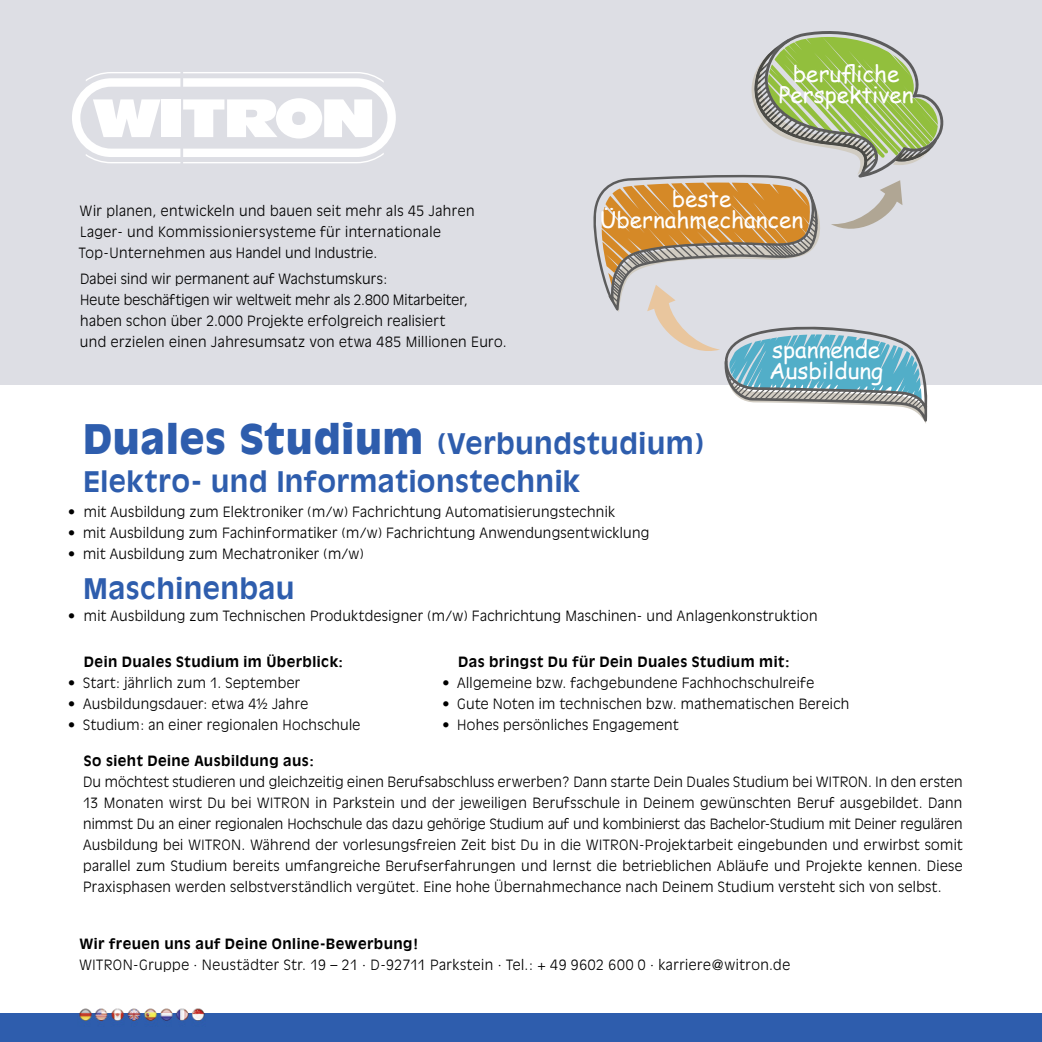
<style>
.page{position:relative;width:1042px;height:1042px;background:#fff}
.page>*{position:absolute;margin:0;border:0;box-sizing:border-box;transform-origin:0 0}
.t1{font:700 28px/38.5px "Antique Olive";letter-spacing:.015em;color:#2e5dad}
.t2{font:22.57px/21px "Comic Sans MS";color:#fff;text-align:center}
.t3{font:300 14px/21px "Antique Olive";letter-spacing:.025em;color:#000}
.t4{font:700 14px "Antique Olive";letter-spacing:.035em;color:#000}
.s1{font-weight:900;font-size:40.25px}
</style>
<div class="page">
<div style="left:0;top:0;width:1042px;height:384px;background:#dddee4"></div>
<div style="left:0;top:1014px;width:1042px;height:28px;background:#2e5dad"></div>
<svg style="left:590px;top:31px;width:355px;height:393px"></svg>
<img style="left:78px;top:1008px;width:129px;height:13px">
<svg style="left:72px;top:72px;width:324px;height:91px"></svg>
<p class="t3" style="left:79px;top:200px;width:397px">Wir planen, entwickeln und bauen seit mehr als 45 Jahren<br>Lager- und Kommissioniersysteme für internationale<br>Top-Unternehmen aus Handel und Industrie.</p>
<p class="t3" style="left:80px;top:268px;width:428px">Dabei sind wir permanent auf Wachstumskurs:<br>Heute beschäftigen wir weltweit mehr als 2.800 Mitarbeiter, haben schon über 2.000 Projekte erfolgreich realisiert<br>und erzielen einen Jahresumsatz von etwa 485 Millionen Euro.</p>
<h2 class="t2" style="left:779px;top:63px;width:136px">berufliche<br>Perspektiven</h2>
<h2 class="t2" style="left:600px;top:188px;width:205px">beste<br>Übernahmechancen</h2>
<h2 class="t2" style="left:769px;top:339px;width:115px;text-align:left">spannende<br>Ausbildung</h2>
<h1 class="t1" style="left:83px;top:424px;width:622px"><span class="s1">Duales Studium</span> (Verbundstudium)<br>Elektro- und Informationstechnik</h1>
<p class="t3" style="left:68px;top:502px;width:548px">• mit Ausbildung zum Elektroniker (m/w) Fachrichtung Automatisierungstechnik</p>
<p class="t3" style="left:68px;top:523px;width:583px">• mit Ausbildung zum Fachinformatiker (m/w) Fachrichtung Anwendungsentwicklung</p>
<p class="t3" style="left:68px;top:544px;width:297px">• mit Ausbildung zum Mechatroniker (m/w)</p>
<h1 class="t1" style="left:83px;top:569px;width:213px">Maschinenbau</h1>
<p class="t3" style="left:68px;top:606px;width:751px">• mit Ausbildung zum Technischen Produktdesigner (m/w) Fachrichtung Maschinen- und Anlagenkonstruktion</p>
<p class="t4" style="left:84px;top:653px;width:260px">Dein Duales Studium im Überblick:</p>
<p class="t3" style="left:68px;top:672px;width:234px">• Start: jährlich zum 1. September</p>
<p class="t3" style="left:68px;top:693px;width:241px">• Ausbildungsdauer: etwa 4½ Jahre</p>
<p class="t3" style="left:68px;top:714px;width:294px">• Studium: an einer regionalen Hochschule</p>
<p class="t4" style="left:84px;top:752px;width:231px">So sieht Deine Ausbildung aus:</p>
<p class="t3" style="left:83px;top:771px;width:881px;text-align:justify">Du möchtest studieren und gleichzeitig einen Berufsabschluss erwerben? Dann starte Dein Duales Studium bei WITRON. In den ersten 13 Monaten wirst Du bei WITRON in Parkstein und der jeweiligen Berufsschule in Deinem gewünschten Beruf ausgebildet. Dann nimmst Du an einer regionalen Hochschule das dazu gehörige Studium auf und kombinierst das Bachelor-Studium mit Deiner regulären Ausbildung bei WITRON. Während der vorlesungsfreien Zeit bist Du in die WITRON-Projektarbeit eingebunden und erwirbst somit parallel zum Studium bereits umfangreiche Berufserfahrungen und lernst die betrieblichen Abläufe und Projekte kennen. Diese Praxisphasen werden selbstverständlich vergütet. Eine hohe Übernahmechance nach Deinem Studium versteht sich von selbst.</p>
<p class="t4" style="left:458px;top:653px;width:333px">Das bringst Du für Dein Duales Studium mit:</p>
<p class="t3" style="left:442px;top:672px;width:373px">• Allgemeine bzw. fachgebundene Fachhochschulreife</p>
<p class="t3" style="left:442px;top:693px;width:408px">• Gute Noten im technischen bzw. mathematischen Bereich</p>
<p class="t3" style="left:442px;top:714px;width:238px">• Hohes persönliches Engagement</p>
<p class="t4" style="left:79px;top:935px;width:340px">Wir freuen uns auf Deine Online-Bewerbung!</p>
<p class="t3" style="left:79px;top:955px;width:712px">WITRON-Gruppe · Neustädter Str. 19 – 21 · D-92711 Parkstein · Tel.: + 49 9602 600 0 · karriere@witron.de</p>
</div>
